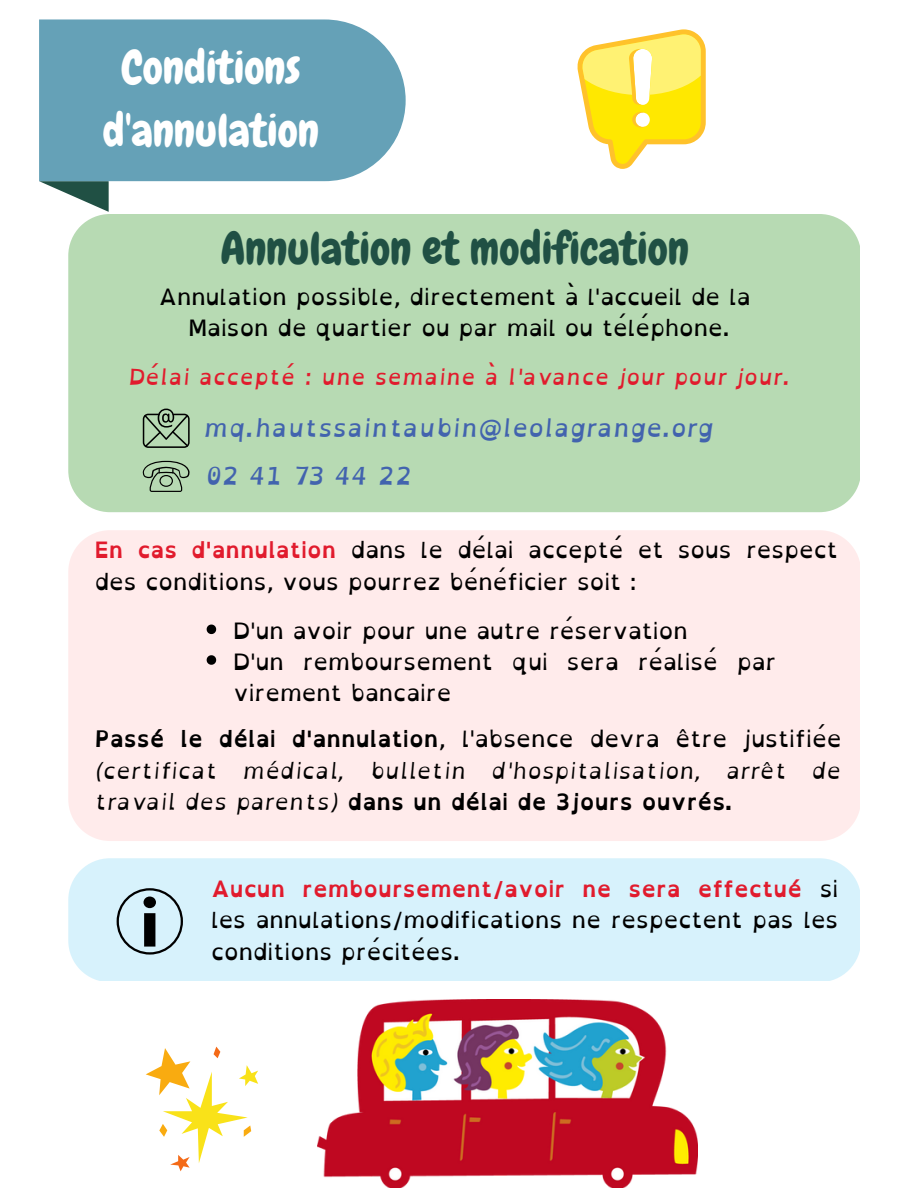
<style>
.page{position:relative;width:918px;height:1188px;background:#fff}
.page>*{position:absolute;margin:0;border:0;box-sizing:border-box;transform-origin:0 0}
.t1{font:45.15px "Chewy";color:#205044}
.t2{font:45.15px/62.4px "Chewy";color:#fff;text-align:center}
.t3{font:italic 700 25.35px/48.3px "Open Dyslexic";color:#4263ae}
.t4{font:italic 22.8px/31.5px "Open Dyslexic";color:#000;text-align:justify}
.t5{font:22.5px/30.8px "Open Dyslexic";color:#000}
.t6{font:italic 700 22.5px "Open Dyslexic";color:#e11b2d}
.s1{font-weight:700;color:#e11b2d}
.s2{font-weight:700;font-style:normal}
.s3{font-style:normal}
</style>
<div class="page">
<div style="left:68px;top:214px;width:792px;height:298px;background:#b7dab3"></div>
<svg style="left:146px;top:1047px;width:112px;height:124px"></svg>
<img style="left:317px;top:999px;width:381px;height:189px">
<svg style="left:578px;top:29px;width:128px;height:140px"></svg>
<svg style="left:143px;top:409px;width:47px;height:39px;background:#88a285"></svg>
<svg style="left:39px;top:181px;width:70px;height:31px"></svg>
<div style="left:39px;top:19px;width:367px;height:162px;background:#65a1b7"></div>
<div style="left:68px;top:530px;width:792px;height:311px;background:#ffebeb"></div>
<svg style="left:143px;top:461px;width:47px;height:31px"></svg>
<div style="left:68px;top:858px;width:792px;height:122px;background:#d7f2fc"></div>
<div style="left:117px;top:888px;width:66px;height:67px;border:2px solid #000;border-radius:50%"></div>
<svg style="left:144px;top:897px;width:12px;height:50px"></svg>
<svg style="left:207px;top:625px;width:9px;height:9px"></svg>
<svg style="left:207px;top:655px;width:9px;height:10px"></svg>
<h1 class="t2" style="left:103px;top:37px;width:218px">Conditions d'annulation</h1>
<h1 class="t1" style="left:220px;top:219px;width:470px">Annulation et modification</h1>
<p class="t5" style="left:159px;top:281px;width:593px;text-align:center">Annulation possible, directement à l'accueil de la<br>Maison de quartier ou par mail ou téléphone.</p>
<p class="t6" style="left:128px;top:357px;width:664px">Délai accepté : une semaine à l'avance jour pour jour.</p>
<p class="t3" style="left:204px;top:403px;width:512px">mq.hautssaintaubin@leolagrange.org<br>02 41 73 44 22</p>
<p class="t5" style="left:95px;top:534px;width:745px;line-height:31.5px"><span class="s1">En cas d'annulation</span> dans le délai accepté et sous respect des conditions, vous pourrez bénéficier soit :</p>
<p class="t5" style="left:233px;top:616px;width:545px">D'un avoir pour une autre réservation<br>D'un remboursement qui sera réalisé par virement bancaire</p>
<p class="t4" style="left:95px;top:723px;width:748px"><span class="s2">Passé le délai d'annulation</span><span class="s3">, l'absence devra être justifiée </span>(certificat médical, bulletin d'hospitalisation, arrêt de travail des parents) <span class="s2">dans un délai de 3jours ouvrés.</span></p>
<p class="t5" style="left:211px;top:873px;width:629px;line-height:31.5px;text-align:justify"><span class="s1">Aucun remboursement/avoir ne sera effectué</span> si les annulations/modifications ne respectent pas les conditions précitées.</p>
</div>
